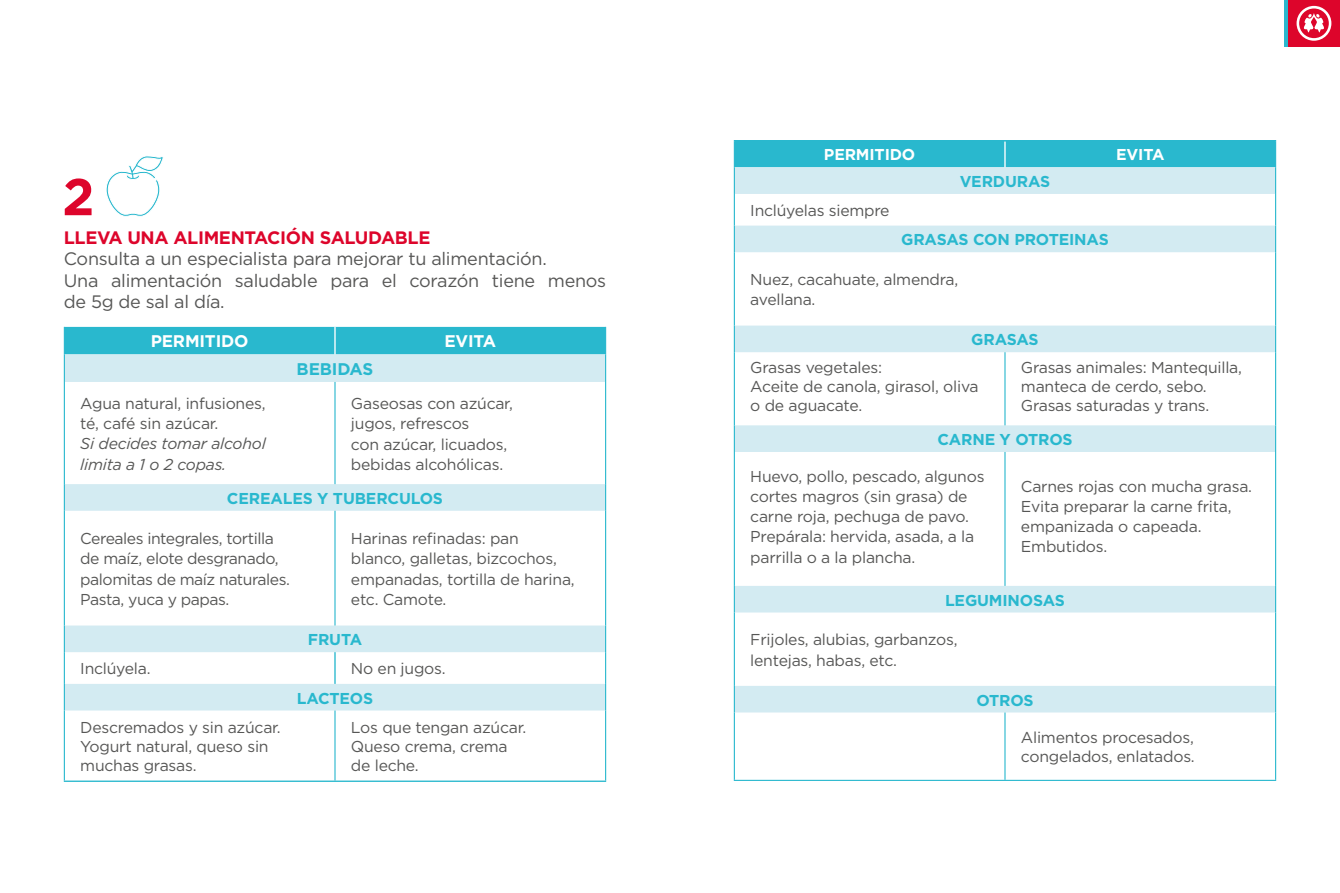
<style>
.page{position:relative;width:1340px;height:893px;background:#fff}
.page>*{position:absolute;margin:0;border:0;box-sizing:border-box;transform-origin:0 0}
.t1{font:700 51.75px "Gotham";color:#dd052b}
.t2{font:18px/21.4px "Gotham";letter-spacing:-.015em;color:#575756}
.t3{font:700 18px "Gotham";letter-spacing:-.02em;color:#dd052b}
.t4{font:700 16.88px "Gotham";letter-spacing:-.01em;color:#fff}
.t5{font:700 16.88px "Gotham";letter-spacing:-.01em;color:#29b8ce}
.t6{font:15.75px/20.2px "Gotham";letter-spacing:-.015em;color:#575756}
.t7{font:700 15.75px "Gotham";letter-spacing:-.01em;color:#29b8ce}
.t8{font:italic 15.75px/20.2px "Gotham";letter-spacing:-.015em;color:#575756}
.t9{font:700 15.75px "Gotham";letter-spacing:-.01em;color:#fff}
</style>
<div class="page">
<div style="left:1284px;top:0;width:55px;height:47px;background:#29b8ce"></div>
<div style="left:1288px;top:0;width:51px;height:47px;background:#dd052b"></div>
<svg style="left:1296px;top:6px;width:35px;height:35px"></svg>
<svg style="left:65px;top:382px;width:540px;height:328px"></svg>
<hr style="left:334px;top:511px;width:1px;height:114px;background:#29b8ce">
<hr style="left:334px;top:382px;width:1px;height:102px;background:#29b8ce">
<hr style="left:334px;top:652px;width:2px;height:32px;background:#29b8ce">
<hr style="left:334px;top:710px;width:1px;height:70px;background:#29b8ce">
<svg style="left:64px;top:327px;width:542px;height:55px;background:#7fd1e0"></svg>
<hr style="left:64px;top:382px;width:1px;height:102px;background:#29b8ce">
<hr style="left:605px;top:382px;width:1px;height:102px;background:#29b8ce">
<svg style="left:64px;top:484px;width:1px;height:27px"></svg>
<svg style="left:605px;top:484px;width:1px;height:27px"></svg>
<hr style="left:64px;top:511px;width:1px;height:114px;background:#29b8ce">
<hr style="left:605px;top:511px;width:1px;height:114px;background:#29b8ce">
<svg style="left:64px;top:625px;width:1px;height:27px"></svg>
<svg style="left:605px;top:625px;width:1px;height:27px"></svg>
<hr style="left:64px;top:652px;width:1px;height:32px;background:#29b8ce">
<hr style="left:605px;top:652px;width:1px;height:32px;background:#29b8ce">
<svg style="left:64px;top:684px;width:1px;height:26px"></svg>
<svg style="left:605px;top:684px;width:1px;height:26px"></svg>
<hr style="left:64px;top:710px;width:1px;height:70px;background:#29b8ce">
<hr style="left:605px;top:710px;width:1px;height:70px;background:#29b8ce">
<hr style="left:64px;top:780px;width:271px;height:2px;background:#29b8ce">
<hr style="left:335px;top:780px;width:271px;height:2px;background:#29b8ce">
<svg style="left:735px;top:167px;width:539px;height:545px"></svg>
<div style="left:735px;top:141px;width:539px;height:26px;background:#29b8ce"></div>
<hr style="left:1004px;top:352px;width:1px;height:73px;background:#29b8ce">
<hr style="left:1004px;top:452px;width:1px;height:134px;background:#29b8ce">
<hr style="left:1004px;top:712px;width:1px;height:68px;background:#29b8ce">
<hr style="left:733px;top:141px;width:2px;height:26px;background:#29b8ce">
<hr style="left:1274px;top:141px;width:2px;height:26px;background:#29b8ce">
<hr style="left:733px;top:167px;width:2px;height:27px;background:#29b8ce">
<hr style="left:1274px;top:167px;width:2px;height:27px;background:#29b8ce">
<hr style="left:733px;top:194px;width:2px;height:32px;background:#29b8ce">
<hr style="left:1274px;top:194px;width:2px;height:32px;background:#29b8ce">
<hr style="left:733px;top:226px;width:2px;height:26px;background:#29b8ce">
<hr style="left:1274px;top:226px;width:2px;height:26px;background:#29b8ce">
<hr style="left:733px;top:252px;width:2px;height:74px;background:#29b8ce">
<hr style="left:1274px;top:252px;width:2px;height:74px;background:#29b8ce">
<hr style="left:733px;top:326px;width:2px;height:26px;background:#29b8ce">
<hr style="left:1274px;top:326px;width:2px;height:26px;background:#29b8ce">
<hr style="left:733px;top:352px;width:2px;height:73px;background:#29b8ce">
<hr style="left:1274px;top:352px;width:2px;height:73px;background:#29b8ce">
<hr style="left:733px;top:425px;width:2px;height:27px;background:#29b8ce">
<hr style="left:1274px;top:425px;width:2px;height:27px;background:#29b8ce">
<hr style="left:733px;top:452px;width:2px;height:134px;background:#29b8ce">
<hr style="left:1274px;top:452px;width:2px;height:134px;background:#29b8ce">
<hr style="left:733px;top:586px;width:2px;height:26px;background:#29b8ce">
<hr style="left:1274px;top:586px;width:2px;height:26px;background:#29b8ce">
<hr style="left:733px;top:612px;width:2px;height:74px;background:#29b8ce">
<hr style="left:1274px;top:612px;width:2px;height:74px;background:#29b8ce">
<hr style="left:733px;top:686px;width:2px;height:26px;background:#29b8ce">
<hr style="left:1274px;top:686px;width:2px;height:26px;background:#29b8ce">
<hr style="left:733px;top:712px;width:2px;height:68px;background:#29b8ce">
<hr style="left:1274px;top:712px;width:2px;height:68px;background:#29b8ce">
<hr style="left:733px;top:780px;width:272px;height:1px;background:#29b8ce">
<hr style="left:1005px;top:780px;width:271px;height:1px;background:#29b8ce">
<hr style="left:733px;top:140px;width:272px;height:1px;background:#29b8ce">
<hr style="left:1005px;top:140px;width:271px;height:1px;background:#29b8ce">
<svg style="left:106px;top:156px;width:57px;height:61px"></svg>
<h1 class="t1" style="left:62px;top:163px;width:34px">2</h1>
<p class="t3" style="left:64px;top:226px;width:368px">LLEVA UNA ALIMENTACIÓN SALUDABLE</p>
<p class="t2" style="left:64px;top:248px;width:544px">Consulta a un especialista para mejorar tu alimentación.<br>Una alimentación saludable para el corazón tiene menos de 5g de sal al día.</p>
<p class="t4" style="left:151px;top:330px;width:99px">PERMITIDO</p>
<p class="t4" style="left:444px;top:330px;width:53px">EVITA</p>
<p class="t5" style="left:297px;top:358px;width:78px">BEBIDAS</p>
<p class="t6" style="left:80px;top:393px;width:187px">Agua natural, infusiones, té, café sin azúcar.</p>
<p class="t8" style="left:80px;top:433px;width:187px">Si decides tomar alcohol limita a 1 o 2 copas.</p>
<p class="t6" style="left:351px;top:393px;width:163px">Gaseosas con azúcar, jugos, refrescos<br>con azúcar, licuados, bebidas alcohólicas.</p>
<p class="t7" style="left:227px;top:488px;width:217px">CEREALES Y TUBERCULOS</p>
<p class="t6" style="left:80px;top:528px;width:211px">Cereales integrales, tortilla de maíz, elote desgranado, palomitas de maíz naturales.<br>Pasta, yuca y papas.</p>
<p class="t6" style="left:351px;top:528px;width:225px">Harinas refinadas: pan blanco, galletas, bizcochos, empanadas, tortilla de harina, etc. Camote.</p>
<p class="t7" style="left:308px;top:629px;width:56px">FRUTA</p>
<p class="t6" style="left:80px;top:658px;width:72px">Inclúyela.</p>
<p class="t6" style="left:351px;top:658px;width:96px">No en jugos.</p>
<p class="t7" style="left:297px;top:688px;width:78px">LACTEOS</p>
<p class="t6" style="left:80px;top:717px;width:202px;line-height:19.1px">Descremados y sin azúcar.<br>Yogurt natural, queso sin muchas grasas.</p>
<p class="t6" style="left:351px;top:717px;width:177px;line-height:19.1px">Los que tengan azúcar.<br>Queso crema, crema de leche.</p>
<p class="t9" style="left:824px;top:144px;width:93px">PERMITIDO</p>
<p class="t9" style="left:1116px;top:144px;width:50px">EVITA</p>
<p class="t7" style="left:959px;top:171px;width:92px">VERDURAS</p>
<p class="t6" style="left:750px;top:200px;width:141px">Inclúyelas siempre</p>
<p class="t7" style="left:901px;top:229px;width:209px">GRASAS CON PROTEINAS</p>
<p class="t6" style="left:750px;top:269px;width:209px">Nuez, cacahuate, almendra, avellana.</p>
<p class="t7" style="left:971px;top:329px;width:69px">GRASAS</p>
<p class="t6" style="left:750px;top:357px;width:230px;line-height:19.1px">Grasas vegetales:<br>Aceite de canola, girasol, oliva o de aguacate.</p>
<p class="t6" style="left:1020px;top:357px;width:222px;line-height:19.1px">Grasas animales: Mantequilla, manteca de cerdo, sebo.<br>Grasas saturadas y trans.</p>
<p class="t7" style="left:937px;top:429px;width:137px">CARNE Y OTROS</p>
<p class="t6" style="left:750px;top:465px;width:236px">Huevo, pollo, pescado, algunos cortes magros (sin grasa) de carne roja, pechuga de pavo.<br>Prepárala: hervida, asada, a la parrilla o a la plancha.</p>
<p class="t6" style="left:1020px;top:476px;width:233px">Carnes rojas con mucha grasa.<br>Evita preparar la carne frita, empanizada o capeada.<br>Embutidos.</p>
<p class="t7" style="left:945px;top:589px;width:121px">LEGUMINOSAS</p>
<p class="t6" style="left:750px;top:629px;width:209px">Frijoles, alubias, garbanzos, lentejas, habas, etc.</p>
<p class="t7" style="left:976px;top:689px;width:59px">OTROS</p>
<p class="t6" style="left:1020px;top:727px;width:175px;line-height:19.1px">Alimentos procesados, congelados, enlatados.</p>
</div>
